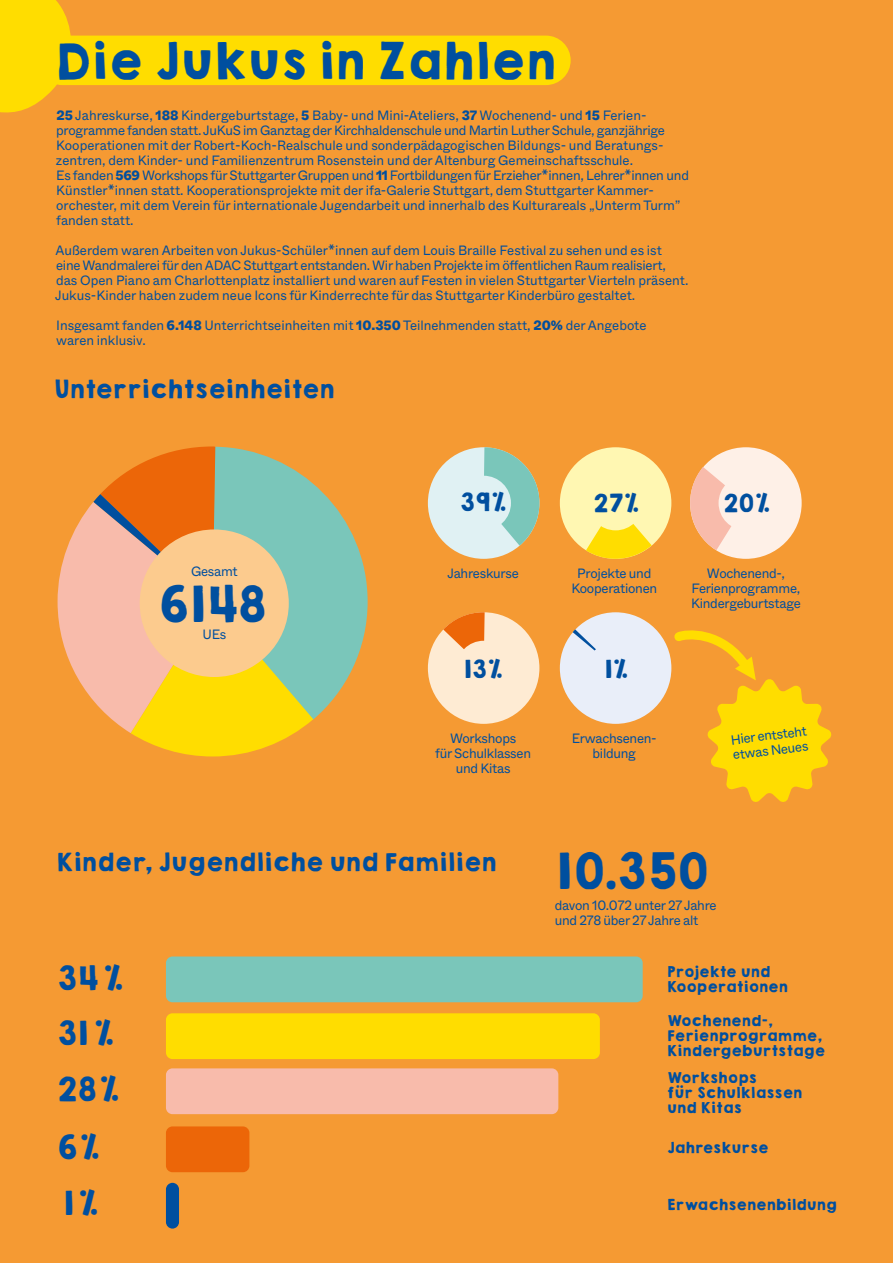
<style>
.page{position:relative;width:893px;height:1263px;background:#f59a33}
.page>*{position:absolute;margin:0;border:0;box-sizing:border-box;transform-origin:0 0}
.t1{font:45px "KGHAPPY Solid";color:#004f9f}
.t2{font:30px/56.2px "KGHAPPY Solid";color:#004f9f}
.t3{font:22.5px "KGHAPPY Solid";color:#004f9f}
.t4{font:13.5px/15px "ABC Whyte";color:#004f9f}
.t5{font:13.5px/15px "ABC Whyte";letter-spacing:-.02em;color:#004f9f;text-align:center}
.t6{font:13.5px/15px "KGHAPPY Solid";color:#004f9f}
.s1{font-family:"ABC Whyte Unlicensed Trial";font-weight:800}
</style>
<div class="page">
<svg style="left:0;top:0;width:93px;height:113px"></svg>
<div style="left:38px;top:36px;width:533px;height:49px;background:#fd0;border-radius:25px"></div>
<div style="left:166px;top:956px;width:477px;height:46px;background:#7ac6ba;border-radius:7px"></div>
<div style="left:166px;top:1013px;width:434px;height:46px;background:#fd0;border-radius:7px"></div>
<div style="left:166px;top:1068px;width:392px;height:46px;background:#f8bbab;border-radius:7px"></div>
<div style="left:166px;top:1126px;width:83px;height:46px;background:#ec6608;border-radius:7px"></div>
<div style="left:166px;top:1183px;width:13px;height:45px;background:#004f9f;border-radius:7px"></div>
<svg style="left:58px;top:446px;width:310px;height:310px"></svg>
<div style="left:428px;top:447px;width:111px;height:112px;background:#e0f1f3;border-radius:50%"></div>
<svg style="left:484px;top:447px;width:55px;height:99px"></svg>
<div style="left:560px;top:447px;width:111px;height:112px;background:#fff7b2;border-radius:50%"></div>
<svg style="left:586px;top:524px;width:66px;height:35px"></svg>
<div style="left:690px;top:447px;width:112px;height:112px;background:#fef0e7;border-radius:50%"></div>
<svg style="left:690px;top:467px;width:41px;height:83px"></svg>
<div style="left:428px;top:612px;width:111px;height:112px;background:#feebd3;border-radius:50%"></div>
<svg style="left:443px;top:612px;width:42px;height:37px"></svg>
<div style="left:560px;top:612px;width:111px;height:112px;background:#e9eef9;border-radius:50%"></div>
<svg style="left:573px;top:629px;width:23px;height:22px"></svg>
<div style="left:456px;top:476px;width:55px;height:54px;background:#e0f1f3;border-radius:50%"></div>
<div style="left:140px;top:529px;width:149px;height:148px;background:#fccb8e;border-radius:50%"></div>
<div style="left:588px;top:476px;width:55px;height:54px;background:#fff7b2;border-radius:50%"></div>
<div style="left:719px;top:476px;width:54px;height:54px;background:#fef0e7;border-radius:50%"></div>
<div style="left:456px;top:641px;width:55px;height:54px;background:#feebd3;border-radius:50%"></div>
<div style="left:588px;top:641px;width:55px;height:54px;background:#e9eef9;border-radius:50%"></div>
<svg style="left:667px;top:630px;width:165px;height:172px"></svg>
<h1 class="t1" style="left:54px;top:27px;width:503px">Die Jukus in Zahlen</h1>
<p class="t4" style="left:56px;top:108px;width:635px"><span class="s1">25</span> Jahreskurse, <span class="s1">188</span> Kindergeburtstage, <span class="s1">5</span> Baby- und Mini-Ateliers, <span class="s1">37</span> Wochenend- und <span class="s1">15</span> Ferien&shy;programme fanden statt. JuKuS im Ganztag der Kirchhaldenschule und Martin Luther Schule, ganzjährige Kooperationen mit der Robert-Koch-Realschule und sonderpädagogischen Bildungs- und Beratungs&shy;zentren, dem Kinder- und Familienzentrum Rosenstein und der Altenburg Gemeinschaftsschule.<br>Es fanden <span class="s1">569</span> Workshops für Stuttgarter Gruppen und <span class="s1">11</span> Fortbildungen für Erzieher*innen, Lehrer*innen und Künstler*innen statt. Kooperationsprojekte mit der ifa-Galerie Stuttgart, dem Stuttgarter Kammer&shy;orchester, mit dem Verein für internationale Jugendarbeit und innerhalb des Kulturareals „Unterm Turm” fanden statt.</p>
<p class="t4" style="left:55px;top:243px;width:635px">Außerdem waren Arbeiten von Jukus-Schüler*innen auf dem Louis Braille Festival zu sehen und es ist eine Wandmalerei für den ADAC Stuttgart entstanden. Wir haben Projekte im öffentlichen Raum realisiert, das Open Piano am Charlottenplatz installiert und waren auf Festen in vielen Stuttgarter Vierteln präsent.<br>Jukus-Kinder haben zudem neue Icons für Kinderrechte für das Stuttgarter Kinderbüro gestaltet.</p>
<p class="t4" style="left:56px;top:318px;width:592px">Insgesamt fanden <span class="s1">6.148</span> Unterrichtseinheiten mit <span class="s1">10.350</span> Teilnehmenden statt, <span class="s1">20%</span> der Angebote waren inklusiv.</p>
<h3 class="t3" style="left:53px;top:372px;width:283px">Unterrichtseinheiten</h3>
<p class="t4" style="left:191px;top:564px;width:48px">Gesamt</p>
<h1 class="t1" style="left:157px;top:569px;width:111px">6148</h1>
<p class="t4" style="left:202px;top:627px;width:25px">UEs</p>
<h3 class="t3" style="left:459px;top:485px;width:49px">39%</h3>
<h3 class="t3" style="left:592px;top:485px;width:48px">27%</h3>
<h3 class="t3" style="left:723px;top:485px;width:49px">20%</h3>
<p class="t5" style="left:447px;top:566px;width:73px">Jahreskurse</p>
<p class="t5" style="left:571px;top:566px;width:87px">Projekte und<br>Kooperationen</p>
<p class="t5" style="left:691px;top:566px;width:111px">Wochenend-,<br>Ferienprogramme,<br>Kindergeburtstage</p>
<h3 class="t3" style="left:463px;top:651px;width:41px">13%</h3>
<h3 class="t3" style="left:604px;top:651px;width:26px">1%</h3>
<p class="t5" style="left:435px;top:731px;width:97px">Workshops<br>für Schulklassen und Kitas</p>
<p class="t5" style="left:572px;top:731px;width:87px">Erwachsenen&shy;bildung</p>
<p class="t4" style="left:730px;top:732px;width:78px;rotate:-7deg">Hier entsteht etwas Neues</p>
<h3 class="t3" style="left:56px;top:845px;width:442px">Kinder, Jugendliche und Familien</h3>
<h2 class="t2" style="left:56px;top:950px;width:68px">34%<br>31%<br>28%<br>6%<br>1%</h2>
<h1 class="t1" style="left:555px;top:837px;width:155px">10.350</h1>
<p class="t5" style="left:555px;top:898px;width:163px;text-align:left">davon 10.072 unter 27 Jahre und 278 über 27 Jahre alt</p>
<p class="t6" style="left:667px;top:963px;width:122px">Projekte und<br>Kooperationen</p>
<p class="t6" style="left:667px;top:1013px;width:160px">Wochenend-,<br>Ferienprogramme,<br>Kindergeburtstage</p>
<p class="t6" style="left:667px;top:1070px;width:137px">Workshops<br>für Schulklassen und Kitas</p>
<p class="t6" style="left:667px;top:1140px;width:103px">Jahreskurse</p>
<p class="t6" style="left:667px;top:1197px;width:172px">Erwachsenenbildung</p>
</div>
